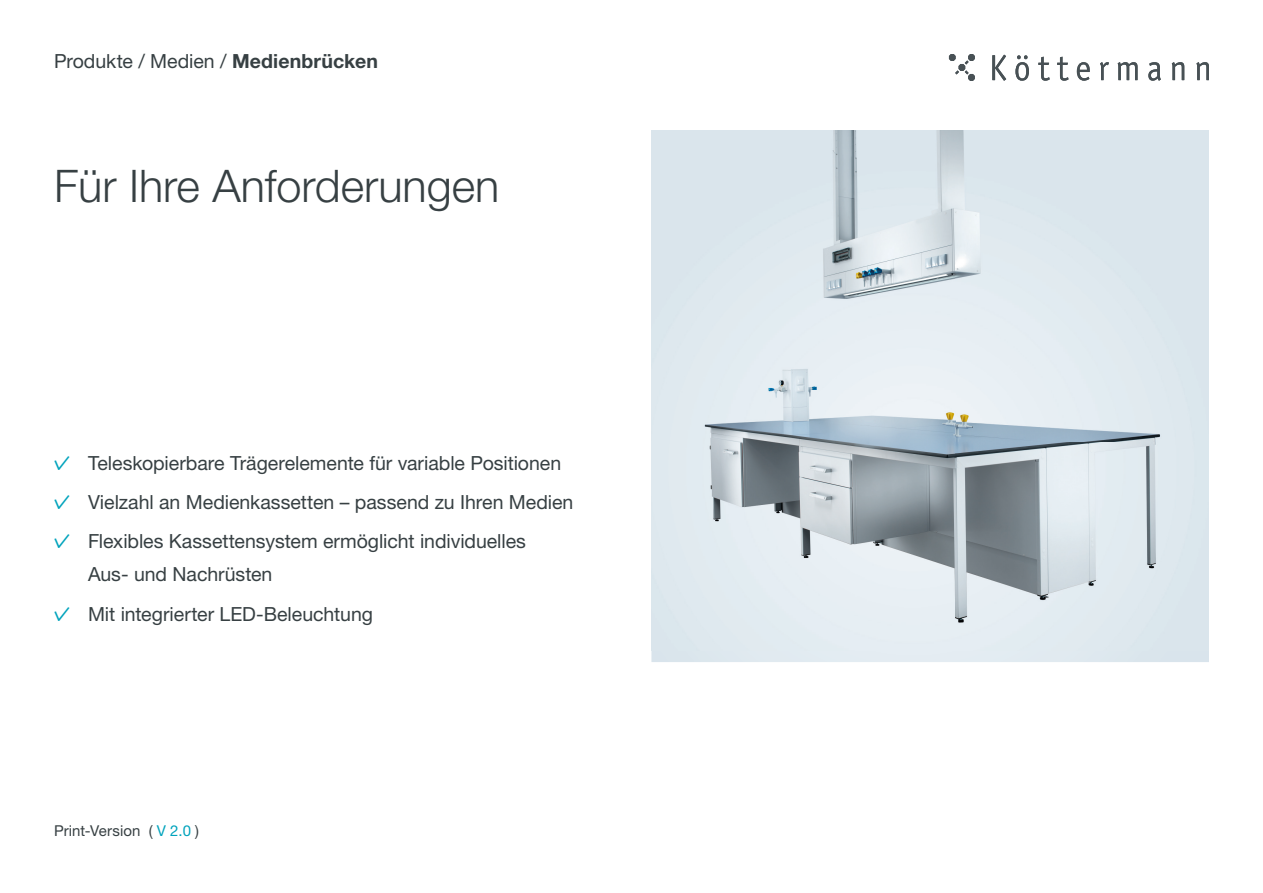
<style>
.page{position:relative;width:1263px;height:893px;background:#fff}
.page>*{position:absolute;margin:0;border:0;box-sizing:border-box;transform-origin:0 0}
.t1{font:300 45px "Helvetica Neue LT Std";color:#374043}
.t2{font:19.5px/33px "Helvetica Neue LT Std";letter-spacing:-.005em;color:#374043}
.t3{font:15px "Helvetica Neue LT Std";letter-spacing:.005em;color:#374043}
.s1{font-weight:700}
.s2{font-family:"Artifakt Element";color:#00a3bc}
.s3{color:#00a3bc}
</style>
<div class="page">
<svg style="left:992px;top:55px;width:14px;height:26px"></svg>
<svg style="left:1015px;top:55px;width:14px;height:26px"></svg>
<svg style="left:1038px;top:57px;width:12px;height:24px"></svg>
<svg style="left:1057px;top:57px;width:11px;height:24px"></svg>
<svg style="left:1077px;top:62px;width:13px;height:19px"></svg>
<svg style="left:1100px;top:62px;width:9px;height:18px"></svg>
<svg style="left:1118px;top:62px;width:19px;height:18px"></svg>
<svg style="left:1148px;top:62px;width:13px;height:19px"></svg>
<svg style="left:1172px;top:62px;width:12px;height:18px"></svg>
<svg style="left:1196px;top:62px;width:13px;height:18px"></svg>
<svg style="left:949px;top:54px;width:26px;height:27px"></svg>
<div style="left:651px;top:651px;width:558px;height:11px;background:#e1eaf0"></div>
<img style="left:651px;top:131px;width:558px;height:520px">
<p class="t2" style="left:54px;top:44px;width:325px">Produkte / Medien / <span class="s1">Medienbrücken</span></p>
<h1 class="t1" style="left:54px;top:159px;width:447px">Für Ihre Anforderungen</h1>
<p class="t2" style="left:54px;top:446px;width:509px"><span class="s2">✓</span> Teleskopierbare Trägerelemente für variable Positionen</p>
<p class="t2" style="left:54px;top:485px;width:521px"><span class="s2">✓</span> Vielzahl an Medienkassetten – passend zu Ihren Medien</p>
<p class="t2" style="left:88px;top:525px;width:439px;text-indent:-34px"><span class="s2">✓</span> Flexibles Kassettensystem ermöglicht individuelles<br>Aus- und Nachrüsten</p>
<p class="t2" style="left:54px;top:597px;width:320px"><span class="s2">✓</span> Mit integrierter LED-Beleuchtung</p>
<p class="t3" style="left:54px;top:822px;width:147px">Print-Version ( <span class="s3">V 2.0</span> )</p>
</div>
